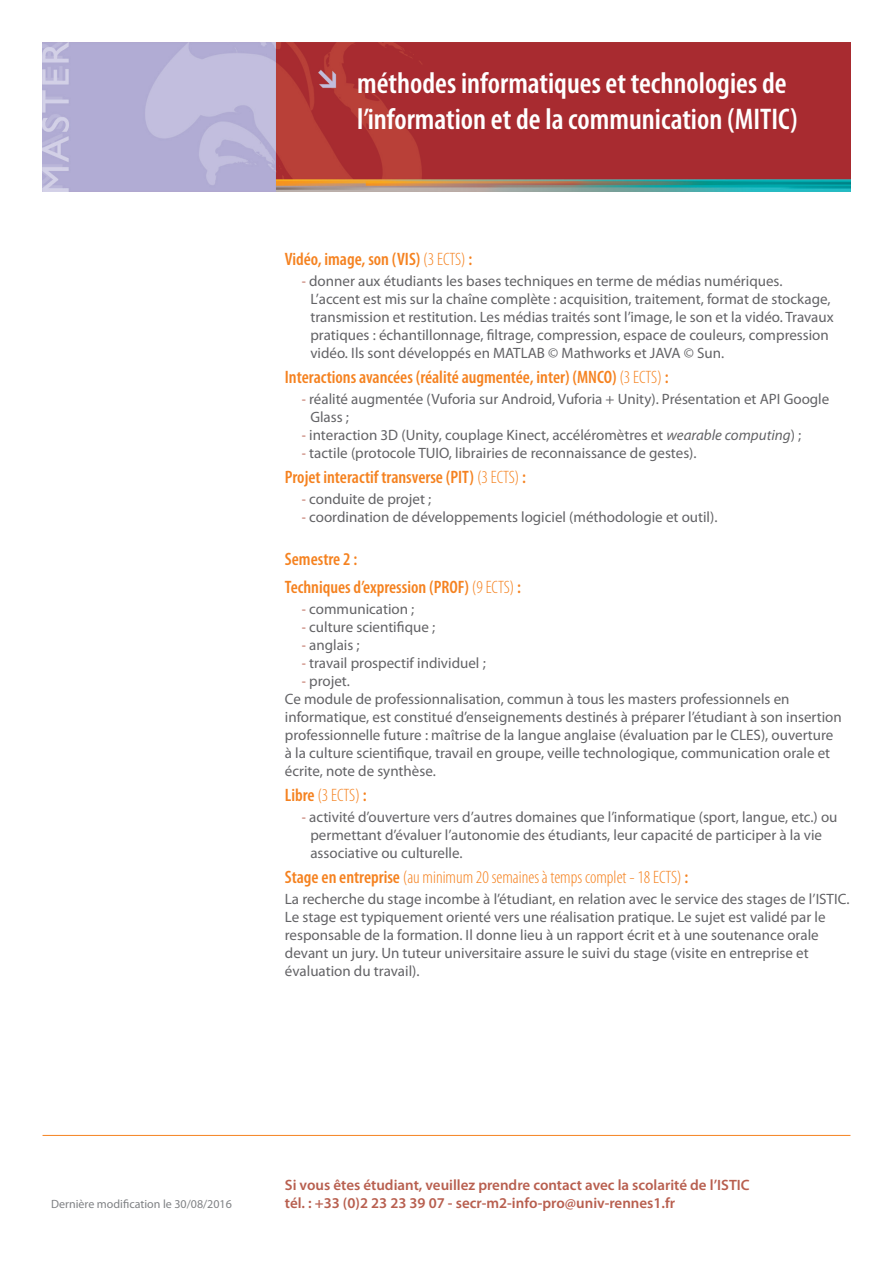
<style>
.page{position:relative;width:893px;height:1263px;background:#fff}
.page>*{position:absolute;margin:0;border:0;box-sizing:border-box;transform-origin:0 0}
.t1{font:600 condensed 30px/36px "Myriad Pro";color:#fff}
.t2{font:600 condensed 18px/27.9px "Myriad Pro";color:#f58220}
.t3{font:300 condensed 18px "Myriad Pro";color:#f58220}
.t4{font:15px/18px "Myriad Pro";color:#636366}
.t5{font:600 15px/18px "Myriad Pro";color:#b85f4f}
.t6{font:12px "Myriad Pro";color:#808285}
.s1{font-weight:300}
.s2{font-stretch:condensed;color:#b85f4f}
.s3{font-style:italic}
.s4{font-weight:600}
</style>
<div class="page">
<img style="left:43px;top:43px;width:807px;height:148px">
<hr style="left:43px;top:1135px;width:807px;height:1px;background:#f58220">
<h1 class="t1" style="left:357px;top:64px;width:442px">méthodes informatiques et technologies de l’information et de la communication (MITIC)</h1>
<p class="t2" style="left:285px;top:245px;width:189px">Vidéo, image, son (VIS) <span class="s1">(3 ECTS)</span> :</p>
<p class="t4" style="left:310px;top:271px;width:525px;text-indent:-9px"><span class="s2">-</span> donner aux étudiants les bases techniques en terme de médias numériques.<br>L’accent est mis sur la chaîne complète : acquisition, traitement, format de stockage, transmission et restitution. Les médias traités sont l’image, le son et la vidéo. Travaux pratiques : échantillonnage, filtrage, compression, espace de couleurs, compression vidéo. Ils sont développés en MATLAB © Mathworks et JAVA © Sun.</p>
<p class="t2" style="left:285px;top:363px;width:385px">Interactions avancées (réalité augmentée, inter) (MNCO) <span class="s1">(3 ECTS)</span> :</p>
<p class="t4" style="left:310px;top:389px;width:520px;text-indent:-9px"><span class="s2">-</span> réalité augmentée (Vuforia sur Android, Vuforia + Unity). Présentation et API Google<br>Glass ;</p>
<p class="t4" style="left:302px;top:425px;width:501px"><span class="s2">-</span> interaction 3D (Unity, couplage Kinect, accéléromètres et <span class="s3">wearable computing</span>) ;</p>
<p class="t4" style="left:302px;top:443px;width:396px"><span class="s2">-</span> tactile (protocole TUIO, librairies de reconnaissance de gestes).</p>
<p class="t2" style="left:285px;top:463px;width:243px">Projet interactif transverse (PIT) <span class="s1">(3 ECTS)</span> :</p>
<p class="t4" style="left:302px;top:489px;width:131px"><span class="s2">-</span> conduite de projet ;</p>
<p class="t4" style="left:302px;top:507px;width:417px"><span class="s2">-</span> coordination de développements logiciel (méthodologie et outil).</p>
<p class="t2" style="left:285px;top:545px;width:238px">Semestre 2 :<br>Techniques d’expression (PROF) <span class="s1">(9 ECTS)</span> :</p>
<p class="t4" style="left:302px;top:599px;width:114px"><span class="s2">-</span> communication ;</p>
<p class="t4" style="left:302px;top:617px;width:135px"><span class="s2">-</span> culture scientifique ;</p>
<p class="t4" style="left:302px;top:635px;width:59px"><span class="s2">-</span> anglais ;</p>
<p class="t4" style="left:302px;top:653px;width:185px"><span class="s2">-</span> travail prospectif individuel ;</p>
<p class="t4" style="left:285px;top:671px;width:558px;text-indent:17px"><span class="s2">-</span> projet.<br>Ce module de professionnalisation, commun à tous les masters professionnels en informatique, est constitué d’enseignements destinés à préparer l’étudiant à son insertion professionnelle future : maîtrise de la langue anglaise (évaluation par le CLES), ouverture à la culture scientifique, travail en groupe, veille technologique, communication orale et écrite, note de synthèse.</p>
<p class="t3" style="left:285px;top:785px;width:83px"><span class="s4">Libre</span> (3 ECTS) <span class="s4">:</span></p>
<p class="t4" style="left:310px;top:807px;width:529px;text-indent:-9px"><span class="s2">-</span> activité d’ouverture vers d’autres domaines que l’informatique (sport, langue, etc.) ou permettant d’évaluer l’autonomie des étudiants, leur capacité de participer à la vie associative ou culturelle.</p>
<p class="t3" style="left:285px;top:867px;width:405px"><span class="s4">Stage en entreprise</span> (au minimum 20 semaines à temps complet - 18 ECTS) <span class="s4">:</span></p>
<p class="t4" style="left:285px;top:889px;width:566px">La recherche du stage incombe à l’étudiant, en relation avec le service des stages de l’ISTIC.<br>Le stage est typiquement orienté vers une réalisation pratique. Le sujet est validé par le responsable de la formation. Il donne lieu à un rapport écrit et à une soutenance orale devant un jury. Un tuteur universitaire assure le suivi du stage (visite en entreprise et évaluation du travail).</p>
<p class="t6" style="left:51px;top:1197px;width:182px">Dernière modification le 30/08/2016</p>
<p class="t5" style="left:285px;top:1176px;width:466px">Si vous êtes étudiant, veuillez prendre contact avec la scolarité de l’ISTIC tél. : +33 (0)2 23 23 39 07 - secr-m2-info-pro@univ-rennes1.fr</p>
</div>
